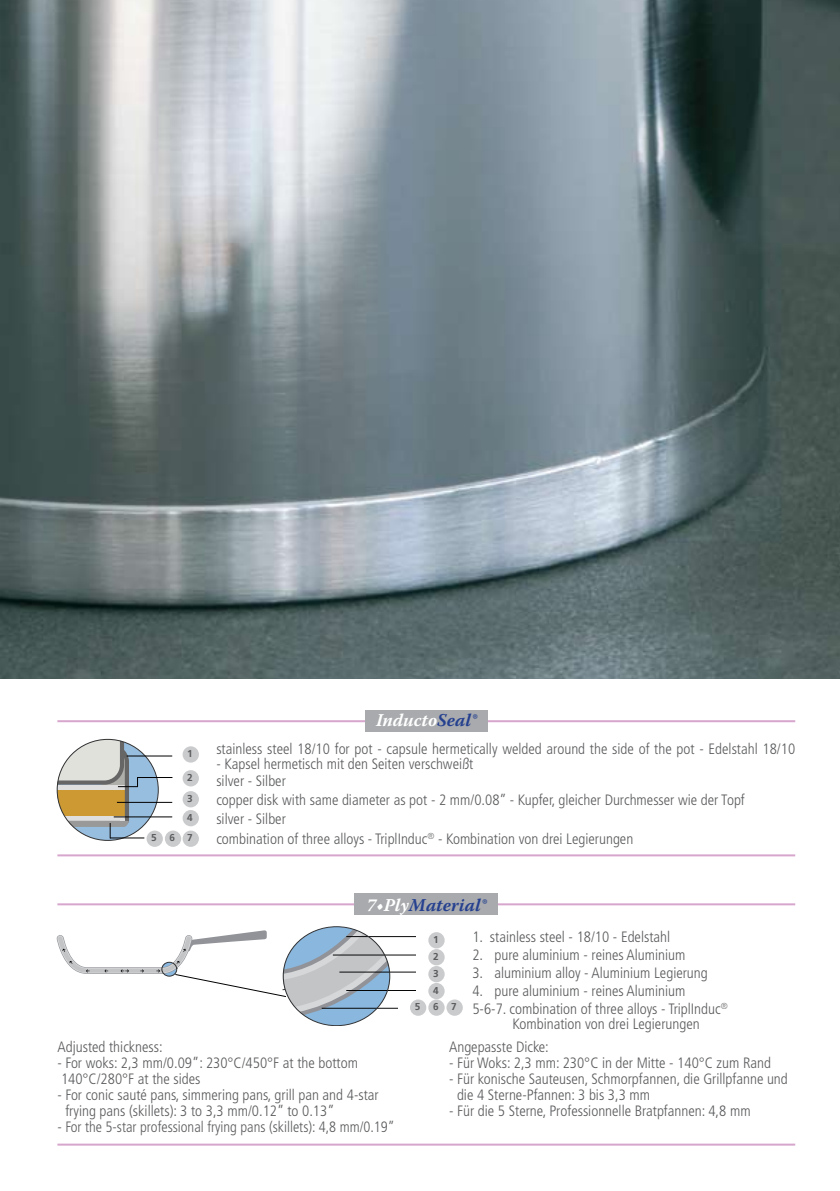
<style>
.page{position:relative;width:840px;height:1191px;background:#fff}
.page>*{position:absolute;margin:0;border:0;box-sizing:border-box;transform-origin:0 0}
.t1{font:italic 700 18px "Warnock Pro";color:#25408f}
.t2{font:italic 700 18px "Warnock Pro";color:#fff}
.t3{font:300 condensed 15px/16px "Frutiger";color:#5b5c5e}
.t4{font:700 10px/17px "Frutiger";color:#5b5c5e;text-align:justify}
.s1{color:#25408f}
.s2{color:#fff}
</style>
<div class="page">
<hr style="left:346px;top:936px;width:69px;height:1px;background:#000">
<hr style="left:333px;top:954px;width:82px;height:1px;background:#000">
<hr style="left:340px;top:971px;width:75px;height:1px;background:#000">
<hr style="left:346px;top:990px;width:69px;height:1px;background:#000">
<hr style="left:322px;top:1008px;width:93px;height:1px;background:#000">
<svg style="left:56px;top:926px;width:334px;height:100px"></svg>
<div style="left:398px;top:1003px;width:14px;height:14px;background:#fff"></div>
<div style="left:428px;top:932px;width:16px;height:16px;background:#cacbcd;border-radius:50%"></div>
<div style="left:428px;top:949px;width:16px;height:16px;background:#cacbcd;border-radius:50%"></div>
<div style="left:428px;top:966px;width:16px;height:16px;background:#cacbcd;border-radius:50%"></div>
<div style="left:428px;top:983px;width:16px;height:16px;background:#cacbcd;border-radius:50%"></div>
<div style="left:410px;top:999px;width:16px;height:16px;background:#cacbcd;border-radius:50%"></div>
<div style="left:428px;top:999px;width:16px;height:16px;background:#cacbcd;border-radius:50%"></div>
<div style="left:446px;top:999px;width:16px;height:16px;background:#cacbcd;border-radius:50%"></div>
<div style="left:57px;top:739px;width:101px;height:101px;background:#98bedf;border-radius:50px"></div>
<div style="left:182px;top:770px;width:17px;height:16px;background:#cacbcd;border-radius:50%"></div>
<div style="left:182px;top:791px;width:17px;height:16px;background:#cacbcd;border-radius:50%"></div>
<div style="left:182px;top:810px;width:17px;height:16px;background:#cacbcd;border-radius:50%"></div>
<div style="left:146px;top:830px;width:17px;height:17px;background:#cacbcd;border-radius:50%"></div>
<div style="left:165px;top:830px;width:16px;height:17px;background:#cacbcd;border-radius:50%"></div>
<div style="left:182px;top:830px;width:17px;height:17px;background:#cacbcd;border-radius:50%"></div>
<hr style="left:127px;top:755px;width:45px;height:1px;background:#000">
<hr style="left:117px;top:802px;width:55px;height:1px;background:#000">
<hr style="left:114px;top:816px;width:58px;height:1px;background:#000">
<hr style="left:110px;top:837px;width:34px;height:1px;background:#000">
<div style="left:182px;top:746px;width:17px;height:16px;background:#cacbcd;border-radius:50%"></div>
<svg style="left:57px;top:739px;width:81px;height:99px"></svg>
<hr style="left:137px;top:777px;width:35px;height:1px;background:#000">
<hr style="left:57px;top:720px;width:737px;height:2px;background:#d7a6cd">
<div style="left:365px;top:710px;width:122px;height:21px;background:#a8aaad"></div>
<hr style="left:57px;top:854px;width:737px;height:2px;background:#d7a6cd">
<hr style="left:57px;top:903px;width:737px;height:2px;background:#d7a6cd">
<hr style="left:57px;top:1143px;width:737px;height:2px;background:#d7a6cd">
<div style="left:354px;top:893px;width:143px;height:22px;background:#a8aaad"></div>
<img style="left:0;top:0;width:839px;height:678px">
<p class="t4" style="left:187px;top:745px;width:7px">1</p>
<p class="t4" style="left:187px;top:767px;width:7px;line-height:21px">2<br>3</p>
<p class="t4" style="left:187px;top:809px;width:7px">4</p>
<p class="t4" style="left:151px;top:829px;width:7px">5</p>
<p class="t4" style="left:169px;top:829px;width:25px">6 7</p>
<p class="t2" style="left:376px;top:709px;width:102px">Inducto<span class="s1">Seal®</span></p>
<p class="t3" style="left:216px;top:741px;width:580px">stainless steel 18/10 for pot - capsule hermetically welded around the side of the pot - Edelstahl 18/10</p>
<p class="t3" style="left:216px;top:755px;width:258px;line-height:16.8px">- Kapsel hermetisch mit den Seiten verschweißt silver - Silber</p>
<p class="t3" style="left:216px;top:791px;width:529px;line-height:19.2px">copper disk with same diameter as pot - 2 mm/0.08” - Kupfer, gleicher Durchmesser wie der Topf silver - Silber<br>combination of three alloys - TriplInduc<sup>®</sup> - Kombination von drei Legierungen</p>
<p class="t1" style="left:366px;top:894px;width:121px"><span class="s2">7•Ply</span>Material®</p>
<p class="t4" style="left:433px;top:931px;width:7px">1<br>2<br>3<br>4</p>
<p class="t4" style="left:414px;top:998px;width:7px">5</p>
<p class="t4" style="left:433px;top:998px;width:7px">6</p>
<p class="t4" style="left:451px;top:998px;width:7px">7</p>
<p class="t3" style="left:472px;top:928px;width:199px">1. stainless steel - 18/10 - Edelstahl</p>
<p class="t3" style="left:472px;top:946px;width:214px">2. pure aluminium - reines Aluminium</p>
<p class="t3" style="left:472px;top:964px;width:237px">3. aluminium alloy - Aluminium Legierung</p>
<p class="t3" style="left:472px;top:981px;width:256px;line-height:18px">4. pure aluminium - reines Aluminium<br>5-6-7. combination of three alloys - TriplInduc<sup>®</sup></p>
<p class="t3" style="left:512px;top:1015px;width:189px">Kombination von drei Legierungen</p>
<p class="t3" style="left:57px;top:1039px;width:107px">Adjusted thickness:</p>
<p class="t3" style="left:57px;top:1055px;width:302px">- For woks: 2,3 mm/0.09”: 230°C/450°F at the bottom<br>140°C/280°F at the sides</p>
<p class="t3" style="left:65px;top:1087px;width:315px;text-indent:-8px">- For conic sauté pans, simmering pans, grill pan and 4-star frying pans (skillets): 3 to 3,3 mm/0.12” to 0.13”</p>
<p class="t3" style="left:57px;top:1119px;width:339px">- For the 5-star professional frying pans (skillets): 4,8 mm/0.19”</p>
<p class="t3" style="left:449px;top:1039px;width:101px">Angepasste Dicke:</p>
<p class="t3" style="left:449px;top:1055px;width:323px">- Für Woks: 2,3 mm: 230°C in der Mitte - 140°C zum Rand</p>
<p class="t3" style="left:457px;top:1071px;width:332px;text-indent:-8px">- Für konische Sauteusen, Schmorpfannen, die Grillpfanne und die 4 Sterne-Pfannen: 3 bis 3,3 mm</p>
<p class="t3" style="left:449px;top:1103px;width:303px">- Für die 5 Sterne, Professionnelle Bratpfannen: 4,8 mm</p>
</div>
